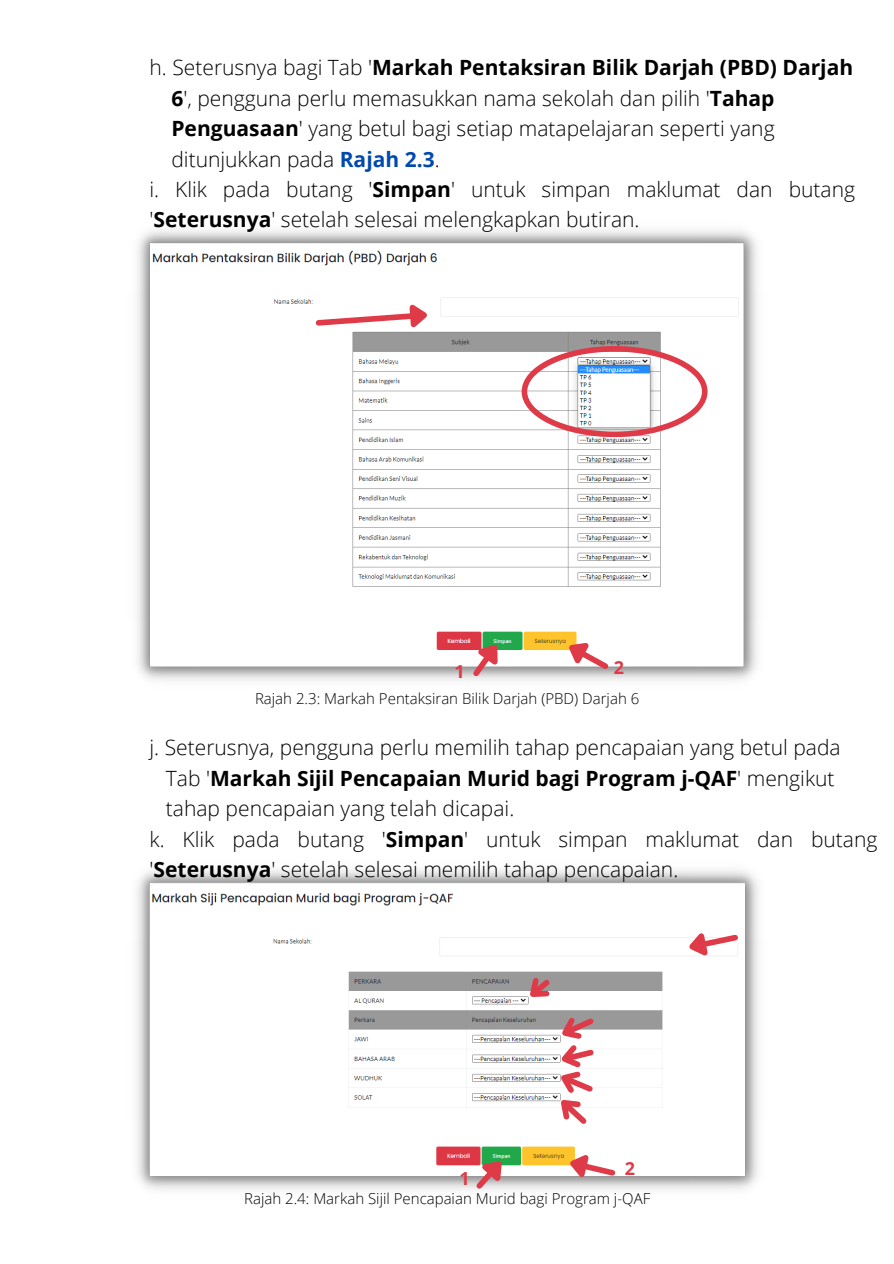
<style>
.page{position:relative;width:894px;height:1264px;background:#fff}
.page>*{position:absolute;margin:0;border:0;box-sizing:border-box;transform-origin:0 0}
.t1{font:300 21px/30.5px "Open Sans";color:#000}
.t2{font:700 21px "Open Sans";color:#000}
.t3{font:700 18px "Open Sans";color:#de3a48}
.t4{font:300 15px "Open Sans";color:#000}
.s1{font-weight:300}
.s2{font-weight:700}
.s3{font-weight:700;color:#004aad}
</style>
<div class="page">
<img style="left:137px;top:230px;width:621px;height:451px">
<svg style="left:312px;top:298px;width:123px;height:38px"></svg>
<svg style="left:521px;top:346px;width:186px;height:91px"></svg>
<img style="left:137px;top:870px;width:622px;height:320px">
<svg style="left:678px;top:923px;width:63px;height:41px"></svg>
<svg style="left:515px;top:969px;width:83px;height:160px"></svg>
<svg style="left:560px;top:1142px;width:59px;height:41px"></svg>
<svg style="left:468px;top:630px;width:48px;height:51px"></svg>
<svg style="left:555px;top:626px;width:58px;height:48px"></svg>
<svg style="left:471px;top:1146px;width:48px;height:44px"></svg>
<p class="t2" style="left:149px;top:53px;width:705px"><span class="s1">h. Seterusnya bagi Tab '</span>Markah Pentaksiran Bilik Darjah (PBD) Darjah</p>
<p class="t1" style="left:171px;top:82px;width:604px"><span class="s2">6</span>', pengguna perlu memasukkan nama sekolah dan pilih '<span class="s2">Tahap</span></p>
<p class="t1" style="left:171px;top:113px;width:604px"><span class="s2">Penguasaan</span>' yang betul bagi setiap matapelajaran seperti yang</p>
<p class="t1" style="left:171px;top:143px;width:270px">ditunjukkan pada <span class="s3">Rajah 2.3</span>.</p>
<p class="t1" style="left:149px;top:174px;width:707px">i. Klik pada butang '<span class="s2">Simpan</span>' untuk simpan maklumat dan butang '<span class="s2">Seterusnya</span>' setelah selesai melengkapkan butiran.</p>
<p class="t3" style="left:454px;top:658px;width:12px">1</p>
<p class="t3" style="left:613px;top:654px;width:12px">2</p>
<p class="t4" style="left:255px;top:688px;width:385px">Rajah 2.3: Markah Pentaksiran Bilik Darjah (PBD) Darjah 6</p>
<p class="t1" style="left:149px;top:732px;width:692px">j. Seterusnya, pengguna perlu memilih tahap pencapaian yang betul pada</p>
<p class="t2" style="left:166px;top:763px;width:670px"><span class="s1">Tab '</span>Markah Sijil Pencapaian Murid bagi Program j-QAF<span class="s1">' mengikut</span></p>
<p class="t1" style="left:166px;top:792px;width:350px">tahap pencapaian yang telah dicapai.</p>
<p class="t1" style="left:149px;top:823px;width:729px">k. Klik pada butang '<span class="s2">Simpan</span>' untuk simpan maklumat dan butang '<span class="s2">Seterusnya</span>' setelah selesai memilih tahap pencapaian.</p>
<p class="t3" style="left:459px;top:1166px;width:12px">1</p>
<p class="t3" style="left:624px;top:1155px;width:12px">2</p>
<p class="t4" style="left:244px;top:1188px;width:407px">Rajah 2.4: Markah Sijil Pencapaian Murid bagi Program j-QAF</p>
</div>
